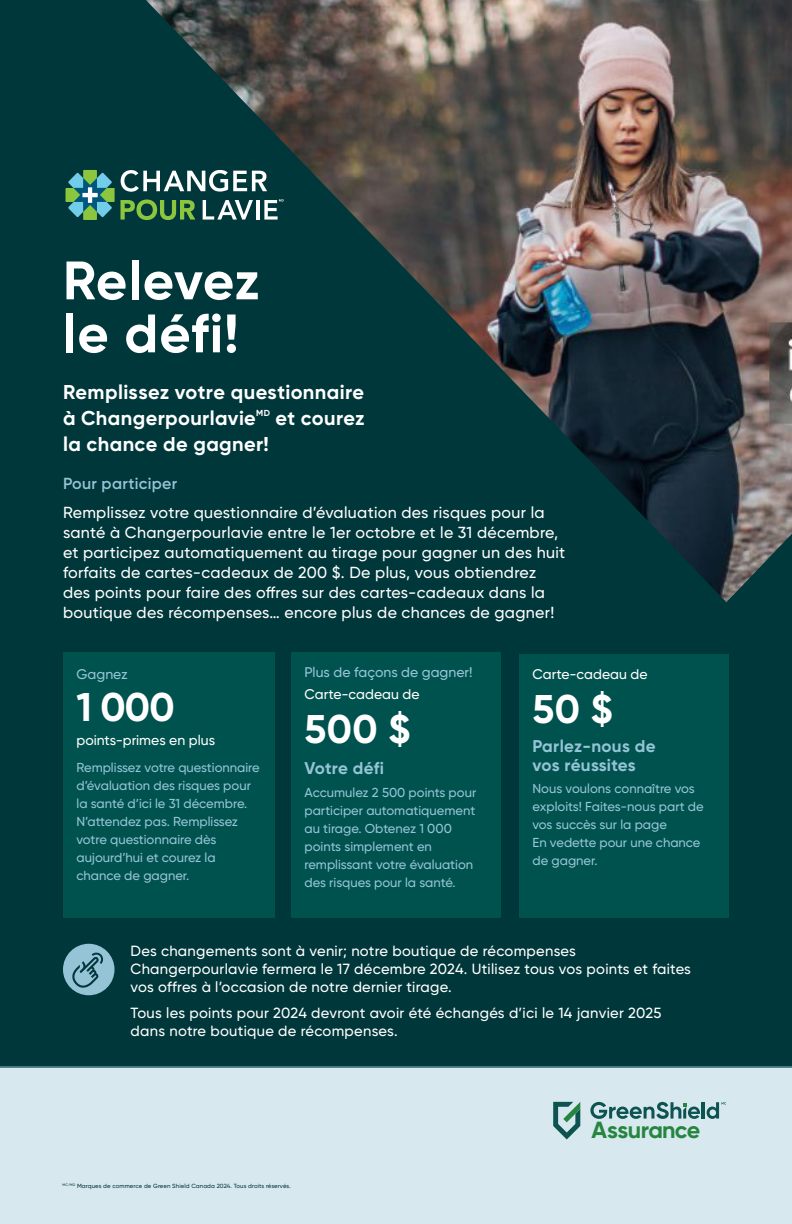
<style>
.page{position:relative;width:792px;height:1224px;background:#fff}
.page>*{position:absolute;margin:0;border:0;box-sizing:border-box;transform-origin:0 0}
.Sub_Heads{font:700 54px/53px "Gilroy";letter-spacing:.01em;color:#fff}
.t1{font:700 40px "Gilroy";letter-spacing:.01em;color:#fff}
.t2{font:700 23.3px "Gilroy";letter-spacing:-.02em;color:#268540}
.t3{font:700 20px/26px "Gilroy";letter-spacing:.02em;color:#fff}
.t4{font:700 17px "Gilroy";letter-spacing:.015em;color:#95c4d7}
.t5{font:500 16px/20px "Gilroy";letter-spacing:.02em;color:#fff}
.t6{font:600 16px "Gilroy";letter-spacing:.02em;color:#95c4d7}
.t7{font:500 14.7px/17.7px "Gilroy";letter-spacing:.02em;color:#fff}
.t8{font:500 14px/22px "Gilroy";color:#95c4d7}
.t9{font:500 14px "Gilroy";color:#fff}
.t10{font:500 13px/18px "Gilroy";color:#95c4d7}
.t11{font:700 8.7px "Gilroy";color:#fff}
.Body_1{font:500 6px "Gilroy";letter-spacing:.02em;color:#00373b}
.s1{color:#fff}
</style>
<div class="page">
<div style="left:0;top:1067px;width:792px;height:157px;background:#d7e8ef"></div>
<div style="left:0;top:0;width:792px;height:1068px;background:#00373a"></div>
<div style="left:63px;top:944px;width:52px;height:51px;background:#95c4d7;border-radius:50%"></div>
<svg style="left:71px;top:952px;width:33px;height:39px"></svg>
<img style="left:146px;top:0;width:646px;height:602px">
<div style="left:63px;top:652px;width:211px;height:266px;background:#00524e"></div>
<div style="left:291px;top:652px;width:210px;height:266px;background:#00524e"></div>
<div style="left:519px;top:654px;width:210px;height:264px;background:#00524e"></div>
<svg style="left:553px;top:1102px;width:27px;height:38px"></svg>
<hr style="left:702px;top:1102px;width:3px;height:17px;background:#0d534f">
<svg style="left:590px;top:1102px;width:110px;height:17px"></svg>
<svg style="left:707px;top:1102px;width:19px;height:17px"></svg>
<svg style="left:66px;top:170px;width:218px;height:50px;background:#47786b"></svg>
<p class="Sub_Heads" style="left:63px;top:254px;width:198px">Relevez le défi!</p>
<p class="t3" style="left:63px;top:379px;width:303px">Remplissez votre questionnaire à Changerpourlavie</p>
<p class="t11" style="left:256px;top:408px;width:15px">MD</p>
<p class="t3" style="left:275px;top:405px;width:91px">et courez</p>
<p class="t3" style="left:63px;top:431px;width:207px">la chance de gagner!</p>
<p class="t6" style="left:63px;top:474px;width:116px">Pour participer</p>
<p class="t5" style="left:63px;top:503px;width:504px">Remplissez votre questionnaire d’évaluation des risques pour la santé à Changerpourlavie entre le 1er octobre et le 31 décembre, et participez automatiquement au tirage pour gagner un des huit forfaits de cartes-cadeaux de 200 $. De plus, vous obtiendrez des points pour faire des offres sur des cartes-cadeaux dans la boutique des récompenses… encore plus de chances de gagner!</p>
<p class="t8" style="left:76px;top:663px;width:53px">Gagnez</p>
<p class="t1" style="left:76px;top:682px;width:100px">1 000</p>
<p class="t9" style="left:76px;top:731px;width:140px">points-primes en plus</p>
<p class="t10" style="left:76px;top:758px;width:185px">Remplissez votre questionnaire d’évaluation des risques pour la santé d’ici le 31 décembre.<br>N’attendez pas. Remplissez votre questionnaire dès aujourd’hui et courez la chance de gagner.</p>
<p class="t8" style="left:304px;top:661px;width:170px">Plus de façons de gagner!<br><span class="s1">Carte-cadeau de</span></p>
<p class="t1" style="left:304px;top:704px;width:107px">500 $</p>
<p class="t4" style="left:304px;top:758px;width:81px">Votre défi</p>
<p class="t10" style="left:304px;top:783px;width:173px">Accumulez 2 500 points pour participer automatiquement</p>
<p class="t10" style="left:304px;top:819px;width:170px">au tirage. Obtenez 1 000 points simplement en remplissant votre évaluation des risques pour la santé.</p>
<p class="t9" style="left:532px;top:665px;width:117px">Carte-cadeau de</p>
<p class="t1" style="left:532px;top:684px;width:82px">50 $</p>
<p class="t4" style="left:532px;top:735px;width:125px">Parlez-nous de</p>
<p class="t4" style="left:532px;top:754px;width:105px">vos réussites</p>
<p class="t10" style="left:532px;top:779px;width:173px">Nous voulons connaître vos exploits! Faites-nous part de vos succès sur la page<br>En vedette pour une chance de gagner.</p>
<p class="t7" style="left:131px;top:942px;width:562px">Des changements sont à venir; notre boutique de récompenses<br>Changerpourlavie fermera le 17 décembre 2024. Utilisez tous vos points et faites vos offres à l’occasion de notre dernier tirage.</p>
<p class="t7" style="left:131px;top:1004px;width:532px">Tous les points pour 2024 devront avoir été échangés d’ici le 14 janvier 2025 dans notre boutique de récompenses.</p>
<p class="Body_1" style="left:62px;top:1182px;width:230px"><sup>MC/MD</sup> Marques de commerce de Green Shield Canada 2024. Tous droits réservés.</p>
<p class="t2" style="left:592px;top:1116px;width:110px">Assurance</p>
</div>
